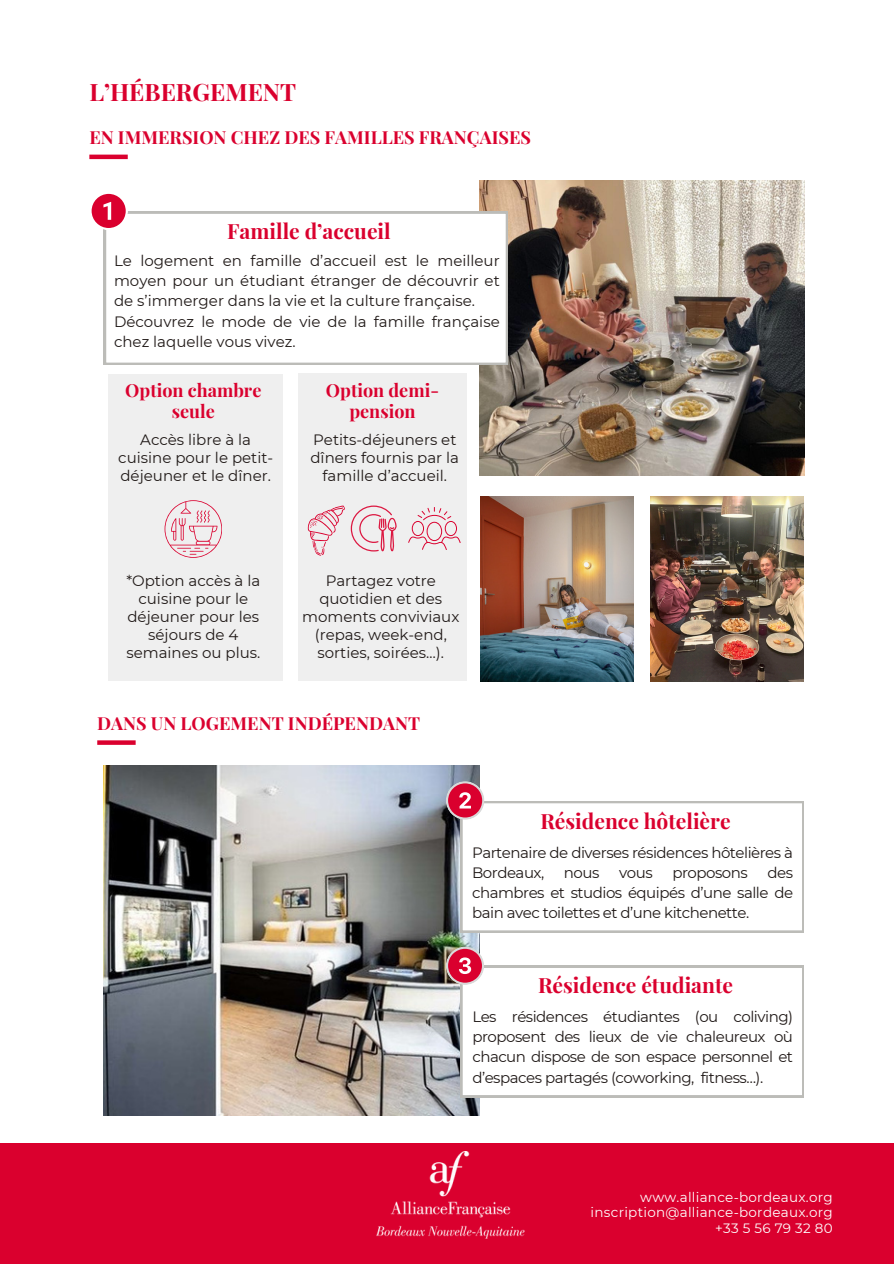
<style>
.page{position:relative;width:894px;height:1264px;background:#fff}
.page>*{position:absolute;margin:0;border:0;box-sizing:border-box;transform-origin:0 0}
.t1{font:700 24px "Playfair Display";color:#da002e}
.t2{font:700 21px "Playfair Display";color:#da002e}
.t3{font:700 18px/21.3px "Playfair Display";color:#da002e;text-align:center}
.t4{font:15px/18px "Montserrat";color:#201917;text-align:center}
.t5{font:15px/20.2px "Montserrat";letter-spacing:-.035em;color:#201917}
.t6{font:13.5px "Montserrat";letter-spacing:.02em;color:#fff}
</style>
<div class="page">
<div style="left:0;top:1143px;width:893px;height:120px;background:#da002e"></div>
<img style="left:377px;top:1151px;width:147px;height:86px">
<img style="left:479px;top:180px;width:325px;height:295px">
<hr style="left:89px;top:155px;width:39px;height:4px;background:#da002e">
<div style="left:298px;top:374px;width:168px;height:307px;background:#efefef"></div>
<img style="left:480px;top:496px;width:153px;height:185px">
<img style="left:650px;top:496px;width:153px;height:185px">
<div style="left:109px;top:374px;width:174px;height:307px;background:#efefef"></div>
<svg style="left:164px;top:500px;width:58px;height:57px"></svg>
<svg style="left:408px;top:507px;width:52px;height:43px"></svg>
<svg style="left:307px;top:505px;width:89px;height:51px"></svg>
<svg style="left:104px;top:212px;width:404px;height:153px"></svg>
<svg style="left:91px;top:193px;width:37px;height:37px"></svg>
<svg style="left:97px;top:740px;width:39px;height:4px"></svg>
<img style="left:104px;top:765px;width:375px;height:350px">
<svg style="left:460px;top:965px;width:343px;height:132px"></svg>
<svg style="left:445px;top:781px;width:358px;height:151px"></svg>
<svg style="left:445px;top:946px;width:39px;height:38px"></svg>
<h2 class="t1" style="left:89px;top:75px;width:208px">L’HÉBERGEMENT</h2>
<p class="t3" style="left:89px;top:126px;width:443px">EN IMMERSION CHEZ DES FAMILLES FRANÇAISES</p>
<p class="t2" style="left:227px;top:216px;width:165px">Famille d’accueil</p>
<p class="t4" style="left:114px;top:250px;width:387px;line-height:20.2px;text-align:justify">Le logement en famille d’accueil est le meilleur moyen pour un étudiant étranger de découvrir et de s’immerger dans la vie et la culture française.</p>
<p class="t4" style="left:114px;top:311px;width:387px;line-height:20.2px;text-align:left">Découvrez le mode de vie de la famille française chez laquelle vous vivez.</p>
<p class="t3" style="left:125px;top:378px;width:138px">Option chambre seule</p>
<p class="t3" style="left:326px;top:378px;width:114px">Option demi&shy;pension</p>
<h4 class="t4" style="left:310px;top:430px;width:150px">Petits-déjeuners et dîners fournis par la famille d’accueil.</h4>
<h4 class="t4" style="left:118px;top:430px;width:156px">Accès libre à la cuisine pour le petit&shy;déjeuner et le dîner.</h4>
<p class="t4" style="left:126px;top:571px;width:135px">*Option accès à la cuisine pour le déjeuner pour les séjours de 4 semaines ou plus.</p>
<p class="t4" style="left:302px;top:571px;width:159px">Partagez votre quotidien et des moments conviviaux (repas, week-end, sorties, soirées…).</p>
<p class="t3" style="left:97px;top:711px;width:324px">DANS UN LOGEMENT INDÉPENDANT</p>
<p class="t2" style="left:540px;top:806px;width:191px">Résidence hôtelière</p>
<p class="t5" style="left:472px;top:842px;width:322px">Partenaire de diverses résidences hôtelières à<br>Bordeaux,</p>
<p class="t4" style="left:472px;top:862px;width:322px;line-height:20.2px;text-align:justify;text-indent:295px">des chambres et studios équipés d’une salle de bain avec toilettes et d’une kitchenette.</p>
<p class="t4" style="left:564px;top:863px;width:37px">nous</p>
<p class="t4" style="left:619px;top:863px;width:35px">vous</p>
<p class="t5" style="left:672px;top:862px;width:77px">proposons</p>
<h2 class="t2" style="left:538px;top:970px;width:196px">Résidence étudiante</h2>
<p class="t4" style="left:472px;top:1006px;width:322px;line-height:20.2px;text-align:justify">Les résidences étudiantes (ou coliving) proposent des lieux de vie chaleureux où chacun dispose de son espace personnel et d’espaces partagés (coworking, fitness…).</p>
<p class="t6" style="left:640px;top:1188px;width:194px">www.alliance-bordeaux.org</p>
<p class="t6" style="left:590px;top:1204px;width:243px">inscription@alliance-bordeaux.org</p>
<p class="t6" style="left:715px;top:1219px;width:119px">+33 5 56 79 32 80</p>
</div>
